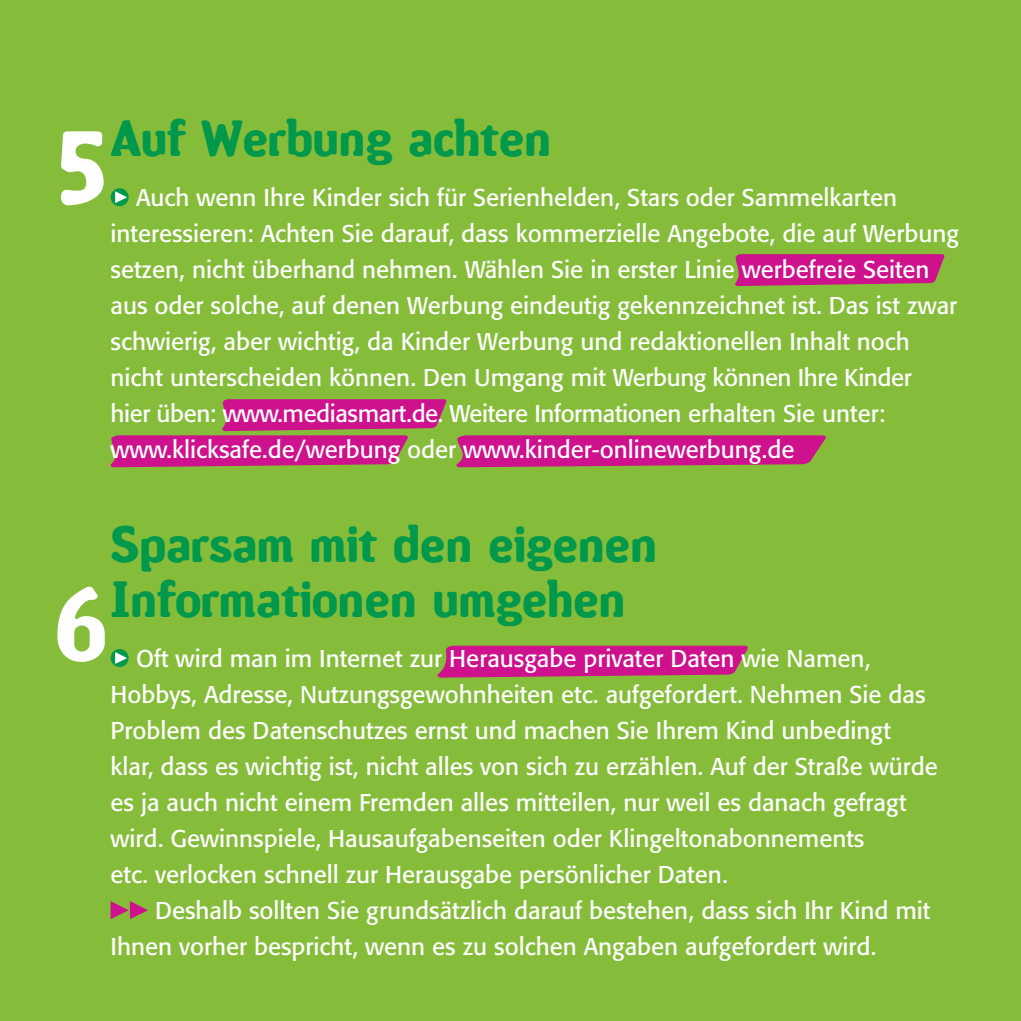
<style>
.page{position:relative;width:1021px;height:1021px;background:#fff}
.page>*{position:absolute;margin:0;border:0;box-sizing:border-box;transform-origin:0 0}
.t1{font:98.4px "Amoebia Drop";color:#fff}
.t2{font:48px/54px "Amoebia Drop";color:#00984a}
.t3{font:24px/36px "Formata BQ";color:#fff}
</style>
<div class="page">
<div style="left:0;top:0;width:1020px;height:1020px;background:#85bd3b"></div>
<svg style="left:735px;top:254px;width:209px;height:32px;background:#c81e85"></svg>
<svg style="left:437px;top:645px;width:311px;height:32px;background:#c62184"></svg>
<svg style="left:110px;top:399px;width:337px;height:68px"></svg>
<svg style="left:456px;top:435px;width:370px;height:32px;background:#c71f85"></svg>
<div style="left:111px;top:188px;width:18px;height:18px;background:#00984a;border-radius:50%"></div>
<svg style="left:115px;top:191px;width:12px;height:12px"></svg>
<div style="left:111px;top:649px;width:18px;height:18px;background:#00984a;border-radius:50%"></div>
<svg style="left:115px;top:652px;width:12px;height:12px"></svg>
<svg style="left:111px;top:901px;width:37px;height:18px"></svg>
<h2 class="t2" style="left:111px;top:112px;width:442px">Auf Werbung achten</h2>
<p class="t3" style="left:111px;top:180px;width:849px;text-indent:25px">Auch wenn Ihre Kinder sich für Serienhelden, Stars oder Sammelkarten interessieren: Achten Sie darauf, dass kommerzielle Angebote, die auf Werbung setzen, nicht überhand nehmen. Wählen Sie in erster Linie werbefreie Seiten aus oder solche, auf denen Werbung eindeutig gekennzeichnet ist. Das ist zwar schwierig, aber wichtig, da Kinder Werbung und redaktionellen Inhalt noch nicht unterscheiden können. Den Umgang mit Werbung können Ihre Kinder<br>hier üben: www.mediasmart.de. Weitere Informationen erhalten Sie unter: www.klicksafe.de/werbung oder www.kinder-onlinewerbung.de</p>
<h1 class="t1" style="left:57px;top:116px;width:50px">5</h1>
<h2 class="t2" style="left:111px;top:519px;width:548px">Sparsam mit den eigenen<br>Informationen umgehen</h2>
<p class="t3" style="left:111px;top:640px;width:828px;text-indent:25px">Oft wird man im Internet zur Herausgabe privater Daten wie Namen, Hobbys, Adresse, Nutzungsgewohnheiten etc. aufgefordert. Nehmen Sie das Problem des Datenschutzes ernst und machen Sie Ihrem Kind unbedingt klar, dass es wichtig ist, nicht alles von sich zu erzählen. Auf der Straße würde es ja auch nicht einem Fremden alles mitteilen, nur weil es danach gefragt wird. Gewinnspiele, Hausaufgabenseiten oder Klingeltonabonnements<br>etc. verlocken schnell zur Herausgabe persönlicher Daten.</p>
<p class="t3" style="left:111px;top:892px;width:821px;text-indent:44px">Deshalb sollten Sie grundsätzlich darauf bestehen, dass sich Ihr Kind mit<br>Ihnen vorher bespricht, wenn es zu solchen Angaben aufgefordert wird.</p>
<h1 class="t1" style="left:54px;top:572px;width:55px">6</h1>
</div>
